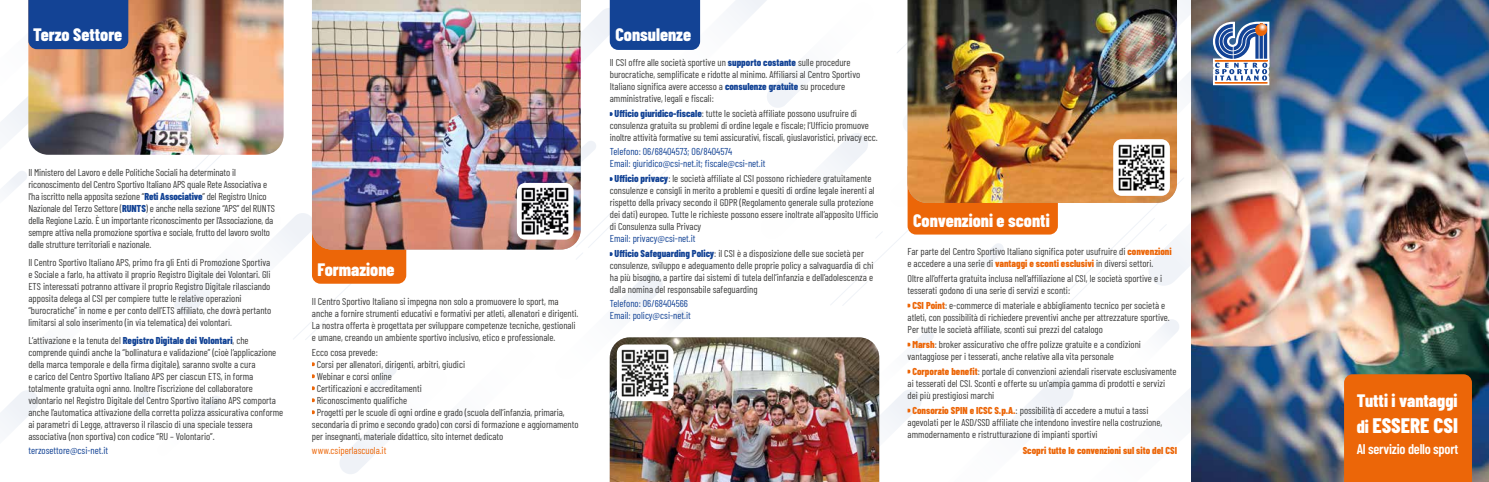
<style>
.page{position:relative;width:1489px;height:482px;background:#fff}
.page>*{position:absolute;margin:0;border:0;box-sizing:border-box;transform-origin:0 0}
.t1{font:800 21px "Barlow Condensed";color:#fff}
.t2{font:800 18px "Barlow Condensed";color:#fff}
.t3{font:600 14px "Barlow Condensed";letter-spacing:-.015em;color:#fff}
.t4{font:10px/12px "Barlow Condensed";color:#3c3c3b}
.t5{font:10px/12px "Barlow Condensed";color:#134395}
.t6{font:800 10px "Barlow Condensed";color:#ec6608}
.t7{font:10px "Barlow Condensed";color:#ec6608}
.s1{font-weight:800;color:#134395}
.s2{color:#134395}
.s3{font-weight:800;color:#ec6608}
</style>
<div class="page">
<img style="left:0;top:0;width:1488px;height:482px">
<h2 class="t2" style="left:33px;top:22px;width:90px">Terzo Settore</h2>
<p class="t4" style="left:28px;top:166px;width:248px">Il Ministero del Lavoro e delle Politiche Sociali ha determinato il riconoscimento del Centro Sportivo Italiano APS quale Rete Associativa e<br>h a’l iscritto nella apposita sezione “<span class="s1">Reti Associative</span>” del Registro Unico Nazionale del Terzo Settore (<span class="s1">RUNTS</span> e) anche nella sezione “APS” del RUNTS della Regione Lazio È. un importante riconoscimento per ’lAssociazione, da sempre attiva nella promozione sportiva e sociale, frutto del lavoro svolto dalle strutture territoriali e nazionale.</p>
<p class="t4" style="left:28px;top:256px;width:244px">Il Centro Sportivo Italiano APS, primo fra gli Enti di Promozione Sportiva e Sociale a farlo, ha attivato il proprio Registro Digitale dei Volontari. Gli ETS interessati potranno attivare il proprio Registro Digitale rilasciando apposita delega al CSI per compiere tutte le relative operazioni “burocratiche” in nome e per conto dell’ETS affiliato, che dovrà pertanto limitarsi al solo inserimento (in via telematica) dei volontari.</p>
<p class="t4" style="left:28px;top:333px;width:256px">’Lattivazione lae tenuta del <span class="s1">Registro Digitale dei Volontari</span>, che comprende quindi anche la “bollinatura e validazione” (cioè ’lapplicazione della marca temporale e della firma digitale ,) saranno svolte a cura<br>e carico del Centro Sportivo Italiano APS per ciascun ETS in, forma totalmente gratuita ogni anno. Inoltre ’liscrizione del collaboratore volontario nel Registro Digitale del Centro Sportivo italiano APS comporta anche ’lautomatica attivazione della corretta polizza assicurativa conforme ai parametri di Legge, attraverso il rilascio di una speciale tessera associativa (non sportiva) con codice “RU – Volontario .“</p>
<p class="t5" style="left:28px;top:443px;width:81px">terzosettore@csi-net i t.</p>
<h2 class="t2" style="left:317px;top:257px;width:78px">Formazione</h2>
<p class="t4" style="left:312px;top:294px;width:268px">Il Centro Sportivo Italiano si impegna non solo a promuovere lo sport, ma anche a fornire strumenti educativi e formativi per atleti, allenatori e dirigenti.<br>La nostra offerta è progettata per sviluppare competenze tecniche, gestionali e umane, creando un ambiente sportivo inclusivo, etico e professionale.</p>
<p class="t4" style="left:312px;top:345px;width:67px">Ecco cosa prevede:</p>
<p class="t4" style="left:317px;top:357px;width:150px">Corsi per allenatori, dirigenti, arbitri, giudici</p>
<p class="t4" style="left:317px;top:369px;width:77px">Webinar e corsi online</p>
<p class="t4" style="left:317px;top:381px;width:107px">Certificazioni e accreditamenti</p>
<p class="t4" style="left:317px;top:393px;width:92px">Riconoscimento qualifiche</p>
<p class="t4" style="left:317px;top:405px;width:249px">Progetti per le scuole di ogni ordine e grado (scuola dell’infanzia, primaria,</p>
<p class="t4" style="left:312px;top:417px;width:268px">secondaria di primo e secondo grado) con corsi di formazione e aggiornamento</p>
<p class="t4" style="left:312px;top:429px;width:193px">per insegnanti, materiale didattico, sito internet dedicato</p>
<p class="t7" style="left:312px;top:443px;width:76px">www.csiperlascuola i t.</p>
<h2 class="t2" style="left:615px;top:22px;width:77px">Consulenze</h2>
<p class="t4" style="left:609px;top:56px;width:252px">Il CSI offre alle società sportive un <span class="s1">supporto costante</span> sulle procedure burocratiche, semplificate e ridotte al minimo. Affiliarsi al Centro Sportivo Italiano significa avere accesso a <span class="s1">consulenze gratuite</span> su procedure amministrative, legali e fiscali:</p>
<p class="t4" style="left:609px;top:107px;width:269px;text-indent:5px"><span class="s1">Ufficio giuridico-fiscale</span>: tutte le società affiliate possono usufruire di consulenza gratuita su problemi di ordine legale e fiscale ’l; Ufficio promuove inoltre attività formative su temi assicurativi, fiscali, giuslavoristici, privacy ecc.</p>
<p class="t5" style="left:609px;top:145px;width:157px">Telefono: 06/68404573; 06/8404574<br>Email: giuridico@csi-net i t. ; fiscale@csi-net i t.</p>
<p class="t4" style="left:609px;top:172px;width:270px;text-indent:5px"><span class="s1">Ufficio privacy</span> le: società affiliate al CSI possono richiedere gratuitamente consulenze e consigli in merito a problemi e quesiti di ordine legale inerenti al rispetto della privacy secondo il GDPR (Regolamento generale sulla protezione dei dati) europeo. Tutte le richieste possono essere inoltrate all’apposito Ufficio di Consulenza sulla Privacy</p>
<p class="t4" style="left:614px;top:231px;width:251px;line-height:15px;text-indent:-5px"><span class="s2">Email: privacy@csi-net i t.<br></span><span class="s1">Ufficio Safeguarding Policy</span> il: CSI aè disposizione delle sue società per</p>
<p class="t4" style="left:609px;top:259px;width:265px;text-align:justify">consulenze, sviluppo e adeguamento delle proprie policy a salvaguardia di chi ha più bisogno a, partire dai sistemi di tutela dell’infanzia e dell’adolescenza e dalla nomina del responsabile safeguarding</p>
<p class="t5" style="left:609px;top:297px;width:82px">Telefono: 06/68404566<br>Email: policy@csi-net i t.</p>
<h2 class="t2" style="left:913px;top:208px;width:138px">Convenzioni e sconti</h2>
<p class="t4" style="left:907px;top:245px;width:265px">Far parte del Centro Sportivo Italiano significa poter usufruire di <span class="s3">convenzioni </span>e accedere a una serie di <span class="s3">vantaggi e sconti esclusivi</span> in diversi settori.</p>
<p class="t4" style="left:907px;top:272px;width:256px">Oltre all’offerta gratuita inclusa nell’affiliazione al CSI le, società sportive ie tesserati godono di una serie di servizi e sconti:</p>
<p class="t4" style="left:907px;top:299px;width:264px;text-indent:5px"><span class="s3">CSI Point</span> -e: commerce di materiale e abbigliamento tecnico per società e atleti, con possibilità di richiedere preventivi anche per attrezzature sportive.<br>Per tutte le società affiliate, sconti sui prezzi del catalogo</p>
<p class="t4" style="left:907px;top:338px;width:235px;text-indent:5px"><span class="s3">Marsh</span>: broker assicurativo che offre polizze gratuite ae condizioni vantaggiose per i tesserati, anche relative alla vita personale</p>
<p class="t4" style="left:907px;top:365px;width:270px;text-indent:5px"><span class="s3">Corporate benefit</span>: portale di convenzioni aziendali riservate esclusivamente ai tesserati del CSI. Sconti e offerte su un'ampia gamma di prodotti e servizi dei più prestigiosi marchi</p>
<p class="t4" style="left:907px;top:404px;width:256px;text-indent:5px"><span class="s3">Consorzio SPIN e ICSC A.p.S .</span>: possibilità di accedere a mutui a tassi agevolati per le ASD/SSD affiliate che intendono investire nella costruzione, ammodernamento e ristrutturazione di impianti sportivi</p>
<p class="t6" style="left:1022px;top:443px;width:156px">Scopri tutte le convenzioni sul sito del CSI</p>
<h2 class="t2" style="left:1356px;top:388px;width:102px">Tutti i vantaggi</h2>
<h1 class="t1" style="left:1372px;top:410px;width:87px">ESSERE CSI</h1>
<h2 class="t2" style="left:1356px;top:414px;width:14px">di</h2>
<h3 class="t3" style="left:1356px;top:439px;width:103px">Al servizio dello sport</h3>
</div>
